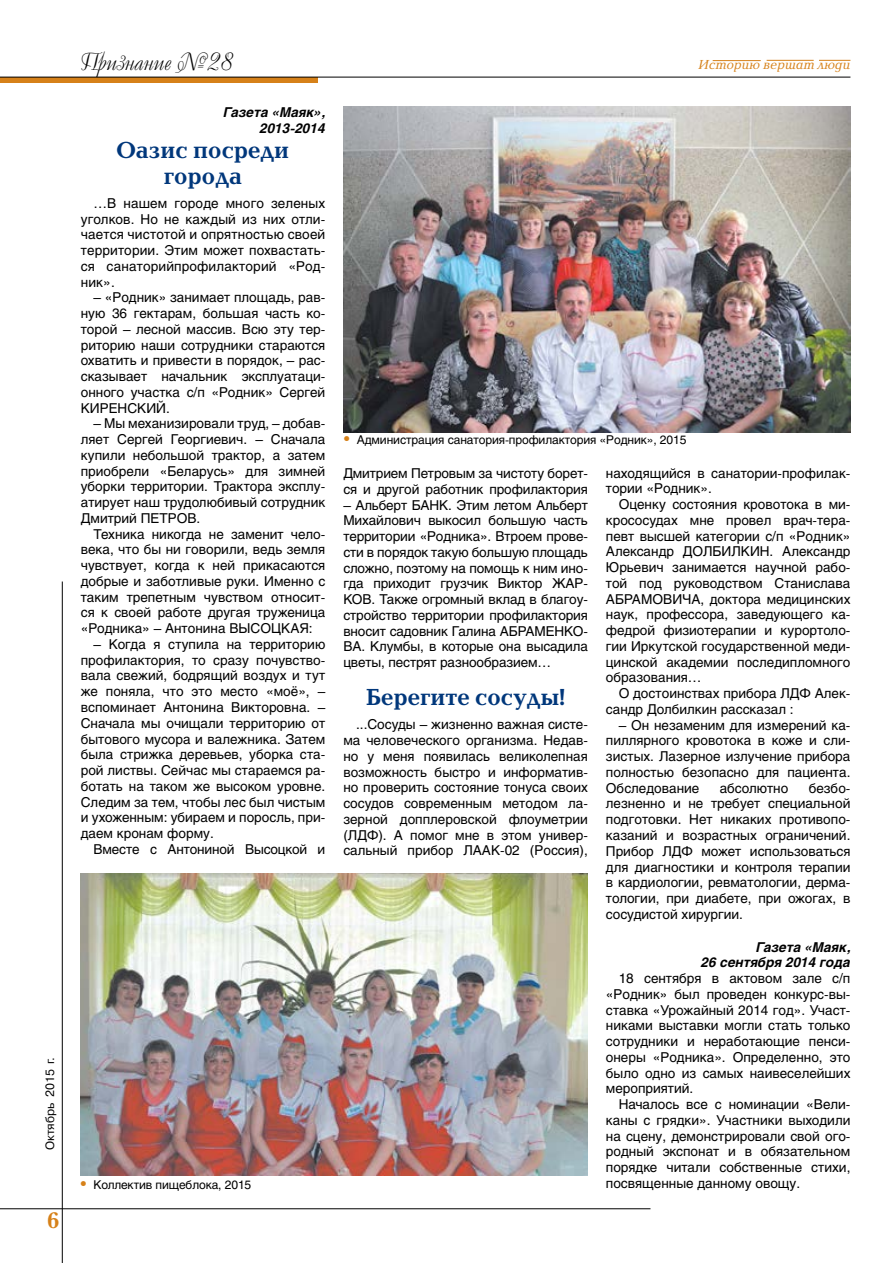
<style>
.page{position:relative;width:893px;height:1263px;background:#fff}
.page>*{position:absolute;margin:0;border:0;box-sizing:border-box;transform-origin:0 0}
.t1{font:25.2px "Decor C";color:#000}
.t2{font:700 24px/25.5px "Baltica C";color:#00377b;text-align:center}
.t3{font:700 23.4px "New Baskerville C";color:#d68119}
.t4{font:13.5px/15.8px "Helios";color:#000;text-align:justify}
.t5{font:italic 700 13.5px/15.8px "Helios";color:#000;text-align:right}
.t6{font:italic 13.5px "Baltica C";color:#d68119}
.t7{font:12px "Helios";letter-spacing:-.01em;color:#000}
.t8{font:12px "Pragmatica C";color:#000}
.s1{font-weight:700;font-size:15px;color:#d68119}
</style>
<div class="page">
<div style="left:0;top:77px;width:317px;height:6px;background:#d68119"></div>
<hr style="left:0;top:77px;width:850px;height:1px;background:#000">
<hr style="left:62px;top:581px;width:1px;height:682px;background:#000">
<hr style="left:0;top:1208px;width:650px;height:1px;background:#000">
<img style="left:343px;top:106px;width:507px;height:327px">
<img style="left:81px;top:873px;width:507px;height:302px">
<hr style="left:767px;top:60px;width:47px;height:1px;background:#d68119">
<hr style="left:713px;top:60px;width:48px;height:1px;background:#d68119">
<hr style="left:819px;top:60px;width:31px;height:1px;background:#d68119">
<p class="t8" style="left:43px;top:1150px;width:95px;rotate:-90deg">Октябрь 2015 г.</p>
<h3 class="t3" style="left:47px;top:1207px;width:14px">6</h3>
<h1 class="t1" style="left:80px;top:47px;width:155px">Признание №28</h1>
<p class="t5" style="left:224px;top:104px;width:103px">Газета «Маяк»,<br>2013-2014</p>
<h2 class="t2" style="left:117px;top:138px;width:174px">Оазис посреди города</h2>
<p class="t4" style="left:81px;top:195px;width:246px;text-indent:13px">…В нашем городе много зеленых уголков. Но не каждый из них отли&shy;чается чистотой и опрятностью своей территории. Этим может похвастать&shy;ся санаторийпрофилакторий «Род&shy;ник».</p>
<p class="t4" style="left:81px;top:290px;width:246px;text-indent:13px">– «Родник» занимает площадь, рав&shy;ную 36 гектарам, большая часть ко&shy;торой – лесной массив. Всю эту тер&shy;риторию наши сотрудники стараются охватить и привести в порядок, – рас&shy;сказывает начальник эксплуатаци&shy;онного участка с/п «Родник» Сергей КИРЕНСКИЙ.</p>
<p class="t4" style="left:81px;top:416px;width:246px;text-indent:13px">– Мы механизировали труд, – добав&shy;ляет Сергей Георгиевич. – Сначала купили небольшой трактор, а затем приобрели «Беларусь» для зимней уборки территории. Трактора эксплу&shy;атирует наш трудолюбивый сотрудник Дмитрий ПЕТРОВ.</p>
<p class="t4" style="left:81px;top:526px;width:246px;text-indent:13px">Техника никогда не заменит чело&shy;века, что бы ни говорили, ведь земля чувствует, когда к ней прикасаются добрые и заботливые руки. Именно с таким трепетным чувством относит&shy;ся к своей работе другая труженица «Родника» – Антонина ВЫСОЦКАЯ:</p>
<p class="t4" style="left:81px;top:636px;width:246px;text-indent:13px">– Когда я ступила на территорию профилактория, то сразу почувство&shy;вала свежий, бодрящий воздух и тут же поняла, что это место «моё», – вспоминает Антонина Викторовна. – Сначала мы очищали территорию от бытового мусора и валежника. Затем была стрижка деревьев, уборка ста&shy;рой листвы. Сейчас мы стараемся ра&shy;ботать на таком же высоком уровне.<br>Следим за тем, чтобы лес был чистым и ухоженным: убираем и поросль, при&shy;даем кронам форму.</p>
<p class="t4" style="left:94px;top:841px;width:233px">Вместе с Антониной Высоцкой и</p>
<p class="t7" style="left:81px;top:1177px;width:172px"><span class="s1">•</span> Коллектив пищеблока, 2015</p>
<p class="t6" style="left:698px;top:58px;width:154px">Историю вершат люди</p>
<p class="t7" style="left:344px;top:433px;width:344px"><span class="s1">•</span> Администрация санатория-профилактория «Родник», 2015</p>
<p class="t4" style="left:343px;top:465px;width:246px">Дмитрием Петровым за чистоту борет&shy;ся и другой работник профилактория</p>
<p class="t4" style="left:343px;top:497px;width:246px">– Альберт БАНК. Этим летом Альберт Михайлович выкосил большую часть территории «Родника». Втроем прове&shy;сти в порядок такую большую площадь сложно, поэтому на помощь к ним ино&shy;гда приходит грузчик Виктор ЖАР-КОВ. Также огромный вклад в благоу&shy;стройство территории профилактория вносит садовник Галина АБРАМЕНКО-ВА. Клумбы, в которые она высадила цветы, пестрят разнообразием…</p>
<h2 class="t2" style="left:366px;top:685px;width:201px">Берегите сосуды!</h2>
<p class="t4" style="left:343px;top:717px;width:246px;text-indent:13px">...Сосуды – жизненно важная систе&shy;ма человеческого организма. Недав&shy;но у меня появилась великолепная возможность быстро и информатив&shy;но проверить состояние тонуса своих сосудов современным методом ла&shy;зерной допплеровской флоуметрии (ЛДФ). А помог мне в этом универ&shy;сальный прибор ЛААК-02 (Россия),</p>
<p class="t4" style="left:606px;top:465px;width:246px">находящийся в санатории-профилак&shy;тории «Родник».</p>
<p class="t4" style="left:606px;top:496px;width:246px;text-indent:13px">Оценку состояния кровотока в ми&shy;крососудах мне провел врач-тера&shy;певт высшей категории с/п «Родник» Александр ДОЛБИЛКИН. Александр Юрьевич занимается научной рабо&shy;той под руководством Станислава АБРАМОВИЧА, доктора медицинских наук, профессора, заведующего ка&shy;федрой физиотерапии и курортоло&shy;гии Иркутской государственной меди&shy;цинской академии последипломного образования…</p>
<p class="t4" style="left:606px;top:685px;width:246px;text-indent:13px">О достоинствах прибора ЛДФ Алек&shy;сандр Долбилкин рассказал :</p>
<p class="t4" style="left:606px;top:717px;width:246px;text-indent:13px">– Он незаменим для измерений ка&shy;пиллярного кровотока в коже и сли&shy;зистых. Лазерное излучение прибора полностью безопасно для пациента.<br>Обследование</p>
<p class="t4" style="left:606px;top:780px;width:246px;text-indent:203px">безбо&shy;лезненно и не требует специальной подготовки. Нет никаких противопо&shy;казаний и возрастных ограничений.<br>Прибор ЛДФ может использоваться для диагностики и контроля терапии в кардиологии, ревматологии, дерма&shy;тологии, при диабете, при ожогах, в сосудистой хирургии.</p>
<p class="t5" style="left:701px;top:939px;width:151px">Газета «Маяк,<br>26 сентября 2014 года</p>
<p class="t4" style="left:606px;top:970px;width:246px;text-indent:13px">18 сентября в актовом зале с/п «Родник» был проведен конкурс-вы&shy;ставка «Урожайный 2014 год». Участ&shy;никами выставки могли стать только сотрудники и неработающие пенси&shy;онеры «Родника». Определенно, это было одно из самых наивеселейших мероприятий.</p>
<p class="t4" style="left:606px;top:1096px;width:246px;text-indent:13px">Началось все с номинации «Вели&shy;каны с грядки». Участники выходили на сцену, демонстрировали свой ого&shy;родный экспонат и в обязательном порядке читали собственные стихи, посвященные данному овощу.</p>
<p class="t4" style="left:720px;top:780px;width:70px">абсолютно</p>
</div>
